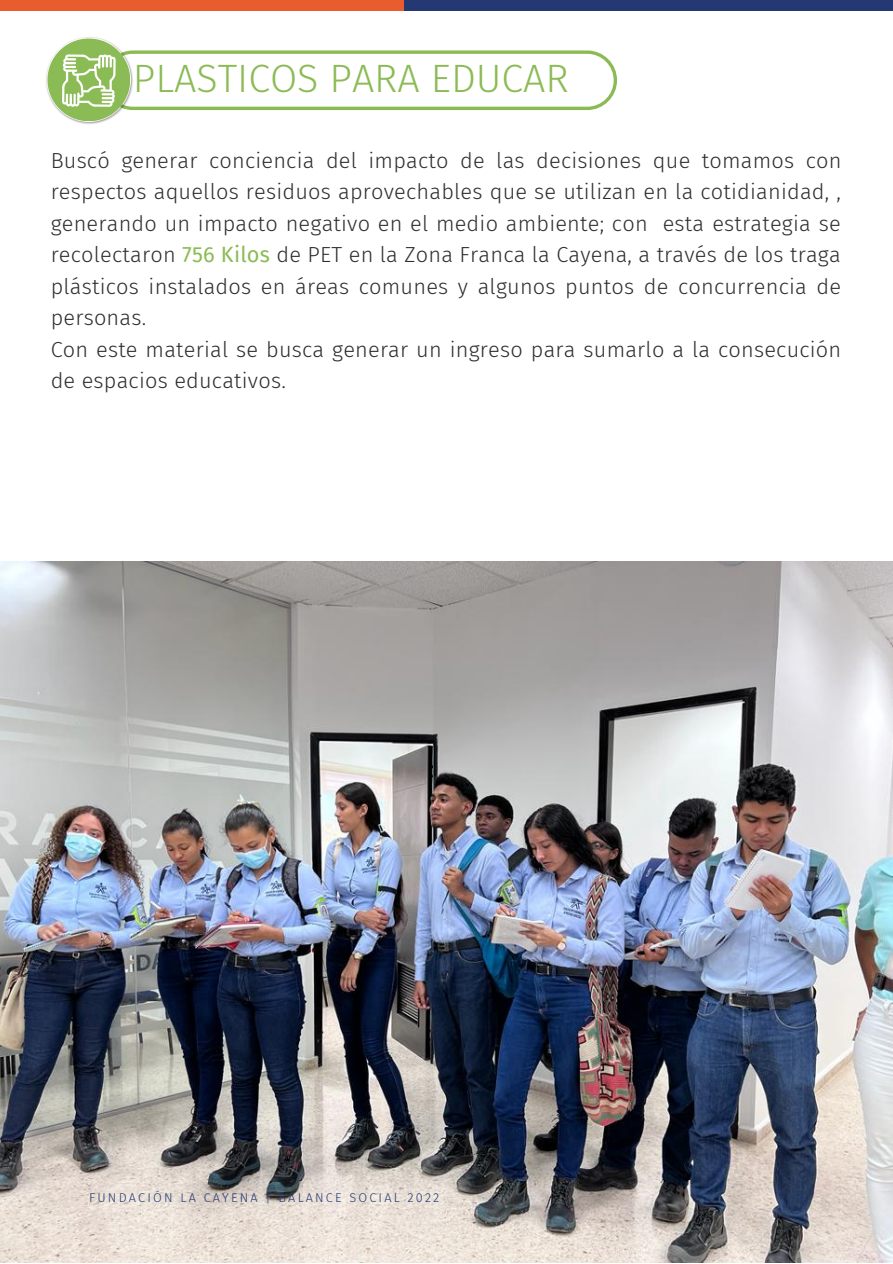
<style>
.page{position:relative;width:893px;height:1264px;background:#fff}
.page>*{position:absolute;margin:0;border:0;box-sizing:border-box;transform-origin:0 0}
.t1{font:300 39.45px "Fira Sans";color:#8bbb54}
.t2{font:300 21.75px/31.5px "Fira Sans";letter-spacing:.01em;color:#2e2e2e}
.t3{font:300 12.75px "Fira Sans";letter-spacing:.17em;color:#243974}
.s1{font-weight:400;color:#8bbb54}
</style>
<div class="page">
<img style="left:0;top:562px;width:892px;height:700px">
<div style="left:0;top:0;width:442px;height:10px;background:#e85c2d"></div>
<div style="left:404px;top:0;width:488px;height:10px;background:#243974"></div>
<img style="left:46px;top:37px;width:87px;height:87px">
<svg style="left:62px;top:50px;width:555px;height:60px"></svg>
<h1 class="t1" style="left:133px;top:55px;width:437px">PLASTICOS PARA EDUCAR</h1>
<p class="t2" style="left:51px;top:145px;width:792px">Buscó generar conciencia del impacto de las decisiones que tomamos con respectos aquellos residuos aprovechables que se utilizan en la cotidianidad, , generando un impacto negativo en el medio ambiente; con esta estrategia se recolectaron <span class="s1">756 Kilos</span> de PET en la Zona Franca la Cayena, a través de los traga plásticos instalados en áreas comunes y algunos puntos de concurrencia de personas.<br>Con este material se busca generar un ingreso para sumarlo a la consecución de espacios educativos.</p>
<p class="t3" style="left:89px;top:1190px;width:351px">FUNDACIÓN LA CAYENA | BALANCE SOCIAL 2022</p>
<p class="t3" style="left:786px;top:1190px;width:18px">04</p>
</div>
